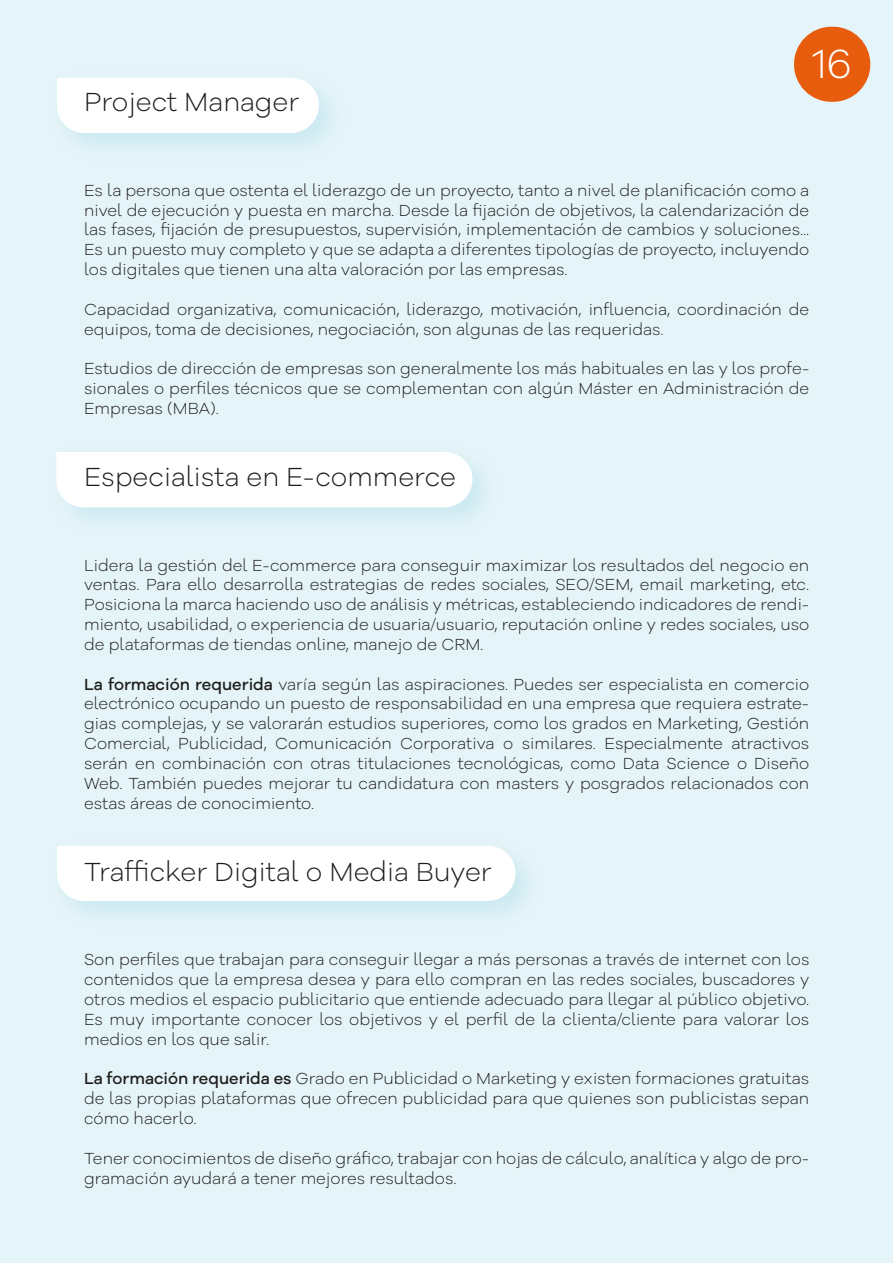
<style>
.page{position:relative;width:893px;height:1263px;background:#e5f4f8}
.page>*{position:absolute;margin:0;border:0;box-sizing:border-box;transform-origin:0 0}
.t1{font:300 42px "Galano Grotesque Alt";color:#fff}
.t2{font:300 27px "Galano Grotesque Alt";color:#1d1d1b}
.t3{font:300 16.5px/19.8px "Galano Grotesque Alt";color:#1d1d1b;text-align:justify}
.s1{font-weight:500}
</style>
<div class="page">
<div style="left:794px;top:27px;width:76px;height:75px;background:#e85c0d;border-radius:37px"></div>
<div style="left:57px;top:846px;width:458px;height:55px;background:#fff"></div>
<div style="left:56px;top:452px;width:416px;height:55px;background:#fff"></div>
<div style="left:57px;top:78px;width:262px;height:55px;background:#fff"></div>
<h2 class="t2" style="left:84px;top:84px;width:217px">Project Manager</h2>
<h1 class="t1" style="left:812px;top:36px;width:42px">16</h1>
<p class="t3" style="left:84px;top:180px;width:727px">Es la persona que ostenta el liderazgo de un proyecto, tanto a nivel de planificación como a nivel de ejecución y puesta en marcha. Desde la fijación de objetivos, la calendarización de las fases, fijación de presupuestos, supervisión, implementación de cambios y soluciones...<br>Es un puesto muy completo y que se adapta a diferentes tipologías de proyecto, incluyendo los digitales que tienen una alta valoración por las empresas.</p>
<p class="t3" style="left:84px;top:299px;width:727px">Capacidad organizativa, comunicación, liderazgo, motivación, influencia, coordinación de equipos, toma de decisiones, negociación, son algunas de las requeridas.</p>
<p class="t3" style="left:84px;top:358px;width:727px">Estudios de dirección de empresas son generalmente los más habituales en las y los profe&shy;sionales o perfiles técnicos que se complementan con algún Máster en Administración de Empresas (MBA).</p>
<h2 class="t2" style="left:84px;top:459px;width:374px">Especialista en E-commerce</h2>
<p class="t3" style="left:84px;top:555px;width:727px">Lidera la gestión del E-commerce para conseguir maximizar los resultados del negocio en ventas. Para ello desarrolla estrategias de redes sociales, SEO/SEM, email marketing, etc.<br>Posiciona la marca haciendo uso de análisis y métricas, estableciendo indicadores de rendi&shy;miento, usabilidad, o experiencia de usuaria/usuario, reputación online y redes sociales, uso de plataformas de tiendas online, manejo de CRM.</p>
<p class="t3" style="left:84px;top:674px;width:727px"><span class="s1">La formación requerida</span> varía según las aspiraciones. Puedes ser especialista en comercio electrónico ocupando un puesto de responsabilidad en una empresa que requiera estrate&shy;gias complejas, y se valorarán estudios superiores, como los grados en Marketing, Gestión Comercial, Publicidad, Comunicación Corporativa o similares. Especialmente atractivos serán en combinación con otras titulaciones tecnológicas, como Data Science o Diseño Web. También puedes mejorar tu candidatura con masters y posgrados relacionados con estas áreas de conocimiento.</p>
<h2 class="t2" style="left:84px;top:854px;width:409px">Trafficker Digital o Media Buyer</h2>
<p class="t3" style="left:84px;top:949px;width:727px">Son perfiles que trabajan para conseguir llegar a más personas a través de internet con los contenidos que la empresa desea y para ello compran en las redes sociales, buscadores y otros medios el espacio publicitario que entiende adecuado para llegar al público objetivo.<br>Es muy importante conocer los objetivos y el perfil de la clienta/cliente para valorar los medios en los que salir.</p>
<p class="t3" style="left:84px;top:1068px;width:727px"><span class="s1">La formación requerida es</span> Grado en Publicidad o Marketing y existen formaciones gratuitas de las propias plataformas que ofrecen publicidad para que quienes son publicistas sepan cómo hacerlo.</p>
<p class="t3" style="left:84px;top:1148px;width:727px">Tener conocimientos de diseño gráfico, trabajar con hojas de cálculo, analítica y algo de pro&shy;gramación ayudará a tener mejores resultados.</p>
</div>
